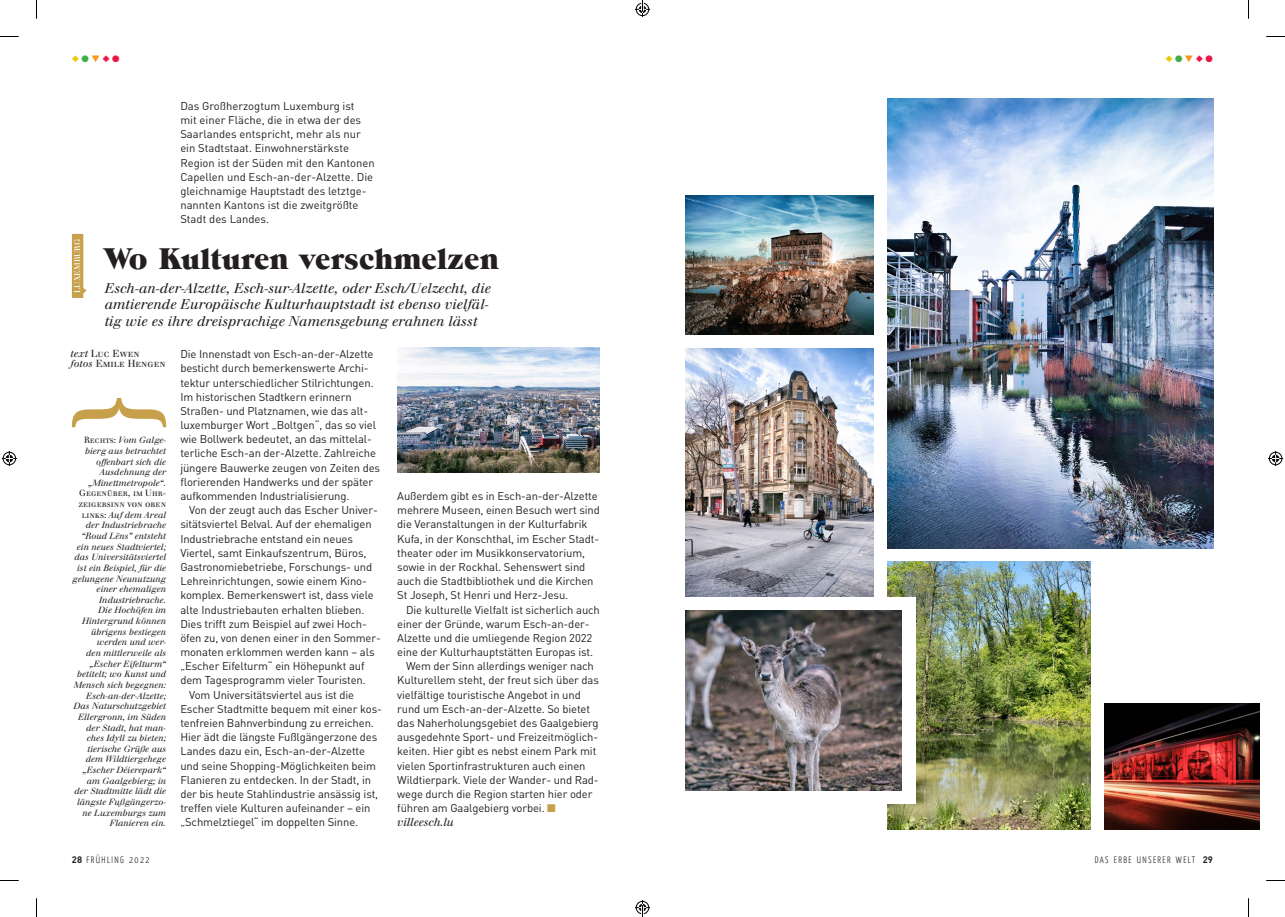
<style>
.page{position:relative;width:1285px;height:917px;background:#fff}
.page>*{position:absolute;margin:0;border:0;box-sizing:border-box;transform-origin:0 0}
.t1{font:30px "Grouch IT Cby BT";color:#231f20}
.t2{font:italic 13.75px/16.2px "Justus";color:#231f20}
.t3{font:11.25px/14.1px "DIN";letter-spacing:-.01em;color:#231f20}
.t4{font:italic 11.25px "Justus";letter-spacing:-.01em;color:#231f20}
.t5{font:10px/10px "Justus Versalitas";color:#231f20}
.t6{font:300 9.38px "Yanone Kaffeesatz";letter-spacing:.15em;color:#231f20}
.t7{font:9.38px "Zapf Dingbats ITC";color:#eccb09}
.t8{font:italic 8.75px/10.6px "Justus";color:#231f20;text-align:right}
.t9{font:8.75px/10.6px "Justus Versalitas";color:#231f20}
.t10{font:8.12px "Justus";color:#fff}
.s1{color:#40ae49}
.s2{color:#f7971d}
.s3{color:#ed1747}
.s4{font-family:"Justus";font-style:italic}
.s5{font-family:"Justus Versalitas";font-style:normal}
.s6{font-family:"DIN";font-weight:700}
.s7{color:#c6a04a}
</style>
<div class="page">
<img style="left:685px;top:196px;width:188px;height:138px">
<img style="left:685px;top:348px;width:188px;height:248px">
<img style="left:1104px;top:703px;width:155px;height:125px">
<img style="left:888px;top:561px;width:202px;height:267px">
<img style="left:888px;top:98px;width:325px;height:450px">
<div style="left:684px;top:596px;width:232px;height:207px;background:#fff"></div>
<img style="left:685px;top:610px;width:217px;height:180px">
<img style="left:397px;top:347px;width:203px;height:125px">
<svg style="left:72px;top:234px;width:15px;height:64px"></svg>
<svg style="left:72px;top:398px;width:94px;height:29px"></svg>
<svg style="left:0;top:36px;width:19px;height:1px"></svg>
<svg style="left:1266px;top:36px;width:19px;height:1px"></svg>
<svg style="left:0;top:880px;width:19px;height:1px"></svg>
<svg style="left:1266px;top:880px;width:19px;height:1px"></svg>
<svg style="left:36px;top:0;width:1px;height:19px"></svg>
<svg style="left:36px;top:898px;width:1px;height:18px"></svg>
<svg style="left:1248px;top:0;width:1px;height:19px"></svg>
<svg style="left:1248px;top:898px;width:1px;height:18px"></svg>
<svg style="left:2px;top:451px;width:15px;height:15px"></svg>
<svg style="left:1268px;top:451px;width:15px;height:15px"></svg>
<svg style="left:635px;top:0;width:15px;height:17px"></svg>
<svg style="left:635px;top:900px;width:15px;height:16px"></svg>
<p class="t7" style="left:72px;top:54px;width:49px">◆<span class="s1">●</span><span class="s2">▼</span><span class="s3">◆●</span></p>
<p class="t3" style="left:180px;top:98px;width:196px">Das Großherzogtum Luxemburg ist<br>mit einer Fläche, die in etwa der des Saarlandes entspricht, mehr als nur ein Stadtstaat. Einwohnerstärkste Region ist der Süden mit den Kantonen Capellen und Esch-an-der-Alzette. Die gleichnamige Hauptstadt des letztge&shy;nannten Kantons ist die zweitgrößte Stadt des Landes.</p>
<p class="t10" style="left:72px;top:293px;width:56px;rotate:-90deg">LUXEMBURG</p>
<h1 class="t1" style="left:104px;top:240px;width:396px">Wo Kulturen verschmelzen</h1>
<p class="t2" style="left:105px;top:280px;width:388px">Esch-an-der-Alzette, Esch-sur-Alzette, oder Esch/Uelzecht, die amtierende Europäische Kulturhauptstadt ist ebenso vielfäl&shy;tig wie es ihre dreisprachige Namensgebung erahnen lässt</p>
<p class="t5" style="left:71px;top:349px;width:97px"><span class="s4">text</span> Luc Ewen<br><span class="s4">fotos</span> Emile Hengen</p>
<p class="t8" style="left:84px;top:435px;width:84px"><span class="s5">Rechts:</span> Vom Galge&shy;bierg aus betrachtet offenbart sich die<br>Ausdehnung der „Minettmetropole“.</p>
<p class="t9" style="left:78px;top:488px;width:89px">Gegenüber, im Uhr&shy;zeigersinn von oben</p>
<p class="t8" style="left:72px;top:509px;width:95px"><span class="s5">links:</span> Auf dem Areal der Industriebrache “Roud Lëns” entsteht ein neues Stadtviertel; das Universitätsviertel ist ein Beispiel, für die gelungene Neunutzung einer ehemaligen<br>Industriebrache.<br>Die Hochöfen im<br>Hintergrund können übrigens bestiegen werden und wer-<br>den mittlerweile als „Escher Eifelturm“ betitelt; wo Kunst und<br>Mensch sich begegnen:<br>Esch-an-der-Alzette;<br>Das Naturschutzgebiet<br>Ellergronn, im Süden der Stadt, hat man&shy;ches Idyll zu bieten; tierische Grüße aus dem Wildtiergehege „Escher Déierepark“ am Gaalgebierg; in der Stadtmitte lädt die längste Fußgängerzo&shy;ne Luxemburgs zum<br>Flanieren ein.</p>
<p class="t6" style="left:72px;top:853px;width:79px"><span class="s6">28</span> FRÜHLING 2022</p>
<p class="t3" style="left:180px;top:347px;width:201px">Die Innenstadt von Esch-an-der-Alzette besticht durch bemerkenswerte Archi&shy;tektur unterschiedlicher Stilrichtungen.<br>Im historischen Stadtkern erinnern Straßen- und Platznamen, wie das alt&shy;luxemburger Wort „Boltgen“, das so viel wie Bollwerk bedeutet, an das mittelal&shy;terliche Esch-an der-Alzette. Zahlreiche jüngere Bauwerke zeugen von Zeiten des florierenden Handwerks und der später aufkommenden Industrialisierung.</p>
<p class="t3" style="left:189px;top:502px;width:190px">Von der zeugt auch das Escher Univer-</p>
<p class="t3" style="left:180px;top:517px;width:193px">sitätsviertel Belval. Auf der ehemaligen</p>
<p class="t3" style="left:180px;top:531px;width:174px">Industriebrache entstand ein neues</p>
<p class="t3" style="left:180px;top:545px;width:188px">Viertel, samt Einkaufszentrum, Büros,</p>
<p class="t3" style="left:180px;top:559px;width:193px">Gastronomiebetriebe, Forschungs- und</p>
<p class="t3" style="left:180px;top:573px;width:188px">Lehreinrichtungen, sowie einem Kino-</p>
<p class="t3" style="left:180px;top:587px;width:195px">komplex. Bemerkenswert ist, dass viele</p>
<p class="t3" style="left:180px;top:602px;width:186px">alte Industriebauten erhalten blieben.</p>
<p class="t3" style="left:180px;top:616px;width:188px">Dies trifft zum Beispiel auf zwei Hoch-</p>
<p class="t3" style="left:180px;top:630px;width:202px">öfen zu, von denen einer in den Sommer-</p>
<p class="t3" style="left:180px;top:644px;width:196px">monaten erklommen werden kann – als</p>
<p class="t3" style="left:180px;top:658px;width:186px">„Escher Eifelturm“ ein Höhepunkt auf</p>
<p class="t3" style="left:180px;top:673px;width:187px">dem Tagesprogramm vieler Touristen.</p>
<p class="t3" style="left:189px;top:687px;width:166px">Vom Universitätsviertel aus ist die</p>
<p class="t3" style="left:180px;top:701px;width:203px">Escher Stadtmitte bequem mit einer kos-</p>
<p class="t3" style="left:180px;top:715px;width:195px">tenfreien Bahnverbindung zu erreichen.</p>
<p class="t3" style="left:180px;top:729px;width:198px">Hier ädt die längste Fußlgängerzone des</p>
<p class="t3" style="left:180px;top:743px;width:186px">Landes dazu ein, Esch-an-der-Alzette</p>
<p class="t3" style="left:180px;top:758px;width:197px">und seine Shopping-Möglichkeiten beim</p>
<p class="t3" style="left:180px;top:772px;width:192px">Flanieren zu entdecken. In der Stadt, in</p>
<p class="t3" style="left:180px;top:786px;width:199px">der bis heute Stahlindustrie ansässig ist,</p>
<p class="t3" style="left:180px;top:800px;width:192px">treffen viele Kulturen aufeinander – ein</p>
<p class="t3" style="left:180px;top:814px;width:179px">„Schmelztiegel“ im doppelten Sinne.</p>
<p class="t3" style="left:397px;top:488px;width:204px">Außerdem gibt es in Esch-an-der-Alzette mehrere Museen, einen Besuch wert sind die Veranstaltungen in der Kulturfabrik Kufa, in der Konschthal, im Escher Stadt&shy;theater oder im Musikkonservatorium, sowie in der Rockhal. Sehenswert sind auch die Stadtbibliothek und die Kirchen St Joseph, St Henri und Herz-Jesu.</p>
<p class="t3" style="left:406px;top:602px;width:195px">Die kulturelle Vielfalt ist sicherlich auch</p>
<p class="t3" style="left:397px;top:616px;width:194px">einer der Gründe, warum Esch-an-der-</p>
<p class="t3" style="left:397px;top:630px;width:197px">Alzette und die umliegende Region 2022</p>
<p class="t3" style="left:397px;top:644px;width:197px">eine der Kulturhauptstätten Europas ist.</p>
<p class="t3" style="left:406px;top:658px;width:189px">Wem der Sinn allerdings weniger nach</p>
<p class="t3" style="left:397px;top:673px;width:203px">Kulturellem steht, der freut sich über das</p>
<p class="t3" style="left:397px;top:687px;width:185px">vielfältige touristische Angebot in und</p>
<p class="t3" style="left:397px;top:701px;width:194px">rund um Esch-an-der-Alzette. So bietet</p>
<p class="t3" style="left:397px;top:715px;width:203px">das Naherholungsgebiet des Gaalgebierg</p>
<p class="t3" style="left:397px;top:729px;width:202px">ausgedehnte Sport- und Freizeitmöglich-</p>
<p class="t3" style="left:397px;top:743px;width:201px">keiten. Hier gibt es nebst einem Park mit</p>
<p class="t3" style="left:397px;top:758px;width:190px">vielen Sportinfrastrukturen auch einen</p>
<p class="t3" style="left:397px;top:772px;width:203px">Wildtierpark. Viele der Wander- und Rad-</p>
<p class="t3" style="left:397px;top:786px;width:197px">wege durch die Region starten hier oder</p>
<p class="t3" style="left:397px;top:800px;width:160px">führen am Gaalgebierg vorbei. <span class="s7">■</span></p>
<p class="t4" style="left:397px;top:815px;width:58px">villeesch.lu</p>
<p class="t7" style="left:1165px;top:54px;width:49px">◆<span class="s1">●</span><span class="s2">▼</span><span class="s3">◆●</span></p>
<p class="t6" style="left:1095px;top:853px;width:120px">DAS ERBE UNSERER WELT <span class="s6">29</span></p>
</div>
